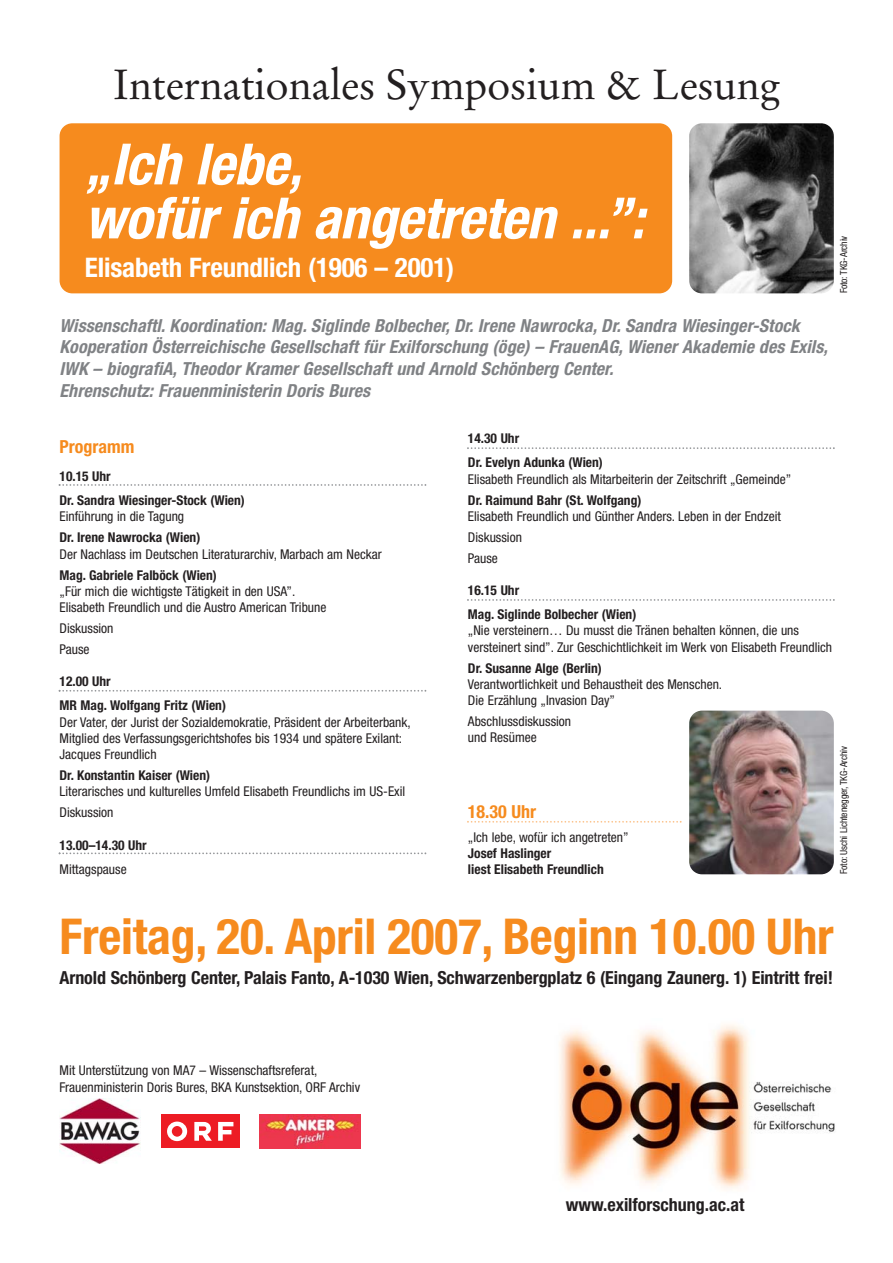
<style>
.page{position:relative;width:893px;height:1263px;background:#fff}
.page>*{position:absolute;margin:0;border:0;box-sizing:border-box;transform-origin:0 0}
.t1{font:italic 700 condensed 57px/54px "Helvetica Neue";color:#fff}
.t2{font:700 condensed 49.5px "Helvetica Neue";letter-spacing:-.005em;color:#f68b1e}
.t3{font:42px "Stempel Garamond";letter-spacing:-.01em;color:#231f20}
.t4{font:700 condensed 27px "Helvetica Neue";letter-spacing:-.005em;color:#fff}
.t5{font:italic 700 condensed 18px/21.6px "Helvetica Neue";letter-spacing:.005em;color:#808285}
.t6{font:700 condensed 18px "Helvetica Neue";letter-spacing:-.005em;color:#231f20}
.t7{font:700 condensed 18px "Helvetica Neue";color:#f68b1e}
.t8{font:condensed 13.5px/16.2px "Helvetica Neue";color:#231f20}
.t9{font:700 condensed 13.5px/24px "Helvetica Neue";color:#231f20}
.t10{font:condensed 9.75px "Helvetica Neue";letter-spacing:-.015em;color:#231f20}
</style>
<div class="page">
<svg style="left:467px;top:821px;width:214px;height:2px"></svg>
<div style="left:60px;top:123px;width:612px;height:170px;background:#f68b1e;border-radius:13px"></div>
<img style="left:559px;top:1024px;width:276px;height:165px">
<img style="left:689px;top:123px;width:144px;height:170px;border-radius:13px">
<img style="left:689px;top:711px;width:144px;height:163px">
<svg style="left:59px;top:484px;width:367px;height:2px"></svg>
<svg style="left:59px;top:690px;width:367px;height:2px"></svg>
<svg style="left:59px;top:852px;width:367px;height:2px"></svg>
<svg style="left:467px;top:599px;width:367px;height:2px"></svg>
<svg style="left:467px;top:447px;width:367px;height:2px"></svg>
<img style="left:60px;top:1099px;width:80px;height:65px">
<div style="left:162px;top:1114px;width:78px;height:34px;background:#ed1c24"></div>
<svg style="left:167px;top:1122px;width:66px;height:19px"></svg>
<img style="left:260px;top:1114px;width:101px;height:34px">
<h3 class="t3" style="left:113px;top:66px;width:669px">Internationales Symposium &amp; Lesung</h3>
<h1 class="t1" style="left:85px;top:142px;width:572px">„Ich lebe,<br>wofür ich angetreten ...”:</h1>
<h3 class="t4" style="left:85px;top:258px;width:371px">Elisabeth Freundlich (1906 – 2001)</h3>
<p class="t5" style="left:60px;top:316px;width:773px">Wissenschaftl. Koordination: Mag. Siglinde Bolbecher, Dr. Irene Nawrocka, Dr. Sandra Wiesinger-Stock Kooperation Österreichische Gesellschaft für Exilforschung (öge) – FrauenAG, Wiener Akademie des Exils, IWK – biografiA, Theodor Kramer Gesellschaft und Arnold Schönberg Center.<br>Ehrenschutz: Frauenministerin Doris Bures</p>
<p class="t10" style="left:840px;top:293px;width:59px;rotate:-90deg">Foto: TKG-Archiv</p>
<h3 class="t7" style="left:60px;top:440px;width:76px">Programm</h3>
<p class="t9" style="left:60px;top:466px;width:187px">10.15 Uhr<br>Dr. Sandra Wiesinger-Stock (Wien)</p>
<p class="t8" style="left:60px;top:510px;width:126px">Einführung in die Tagung</p>
<p class="t9" style="left:60px;top:527px;width:142px">Dr. Irene Nawrocka (Wien)</p>
<p class="t8" style="left:60px;top:547px;width:324px">Der Nachlass im Deutschen Literaturarchiv, Marbach am Neckar</p>
<p class="t9" style="left:60px;top:564px;width:159px">Mag. Gabriele Falböck (Wien)</p>
<p class="t8" style="left:60px;top:584px;width:268px">„Für mich die wichtigste Tätigkeit in den USA”.<br>Elisabeth Freundlich und die Austro American Tribune</p>
<p class="t8" style="left:60px;top:619px;width:55px;line-height:21px">Diskussion<br>Pause</p>
<p class="t9" style="left:60px;top:671px;width:168px">12.00 Uhr<br>MR Mag. Wolfgang Fritz (Wien)</p>
<p class="t8" style="left:60px;top:715px;width:353px">Der Vater, der Jurist der Sozialdemokratie, Präsident der Arbeiterbank,<br>Mitglied des Verfassungsgerichtshofes bis 1934 und spätere Exilant:<br>Jacques Freundlich</p>
<p class="t9" style="left:60px;top:764px;width:152px">Dr. Konstantin Kaiser (Wien)</p>
<p class="t8" style="left:60px;top:782px;width:347px;line-height:21px">Literarisches und kulturelles Umfeld Elisabeth Freundlichs im US-Exil<br>Diskussion</p>
<p class="t9" style="left:60px;top:834px;width:89px">13.00–14.30 Uhr</p>
<p class="t8" style="left:60px;top:862px;width:69px">Mittagspause</p>
<p class="t9" style="left:468px;top:428px;width:136px">14.30 Uhr<br>Dr. Evelyn Adunka (Wien)</p>
<p class="t8" style="left:468px;top:472px;width:325px">Elisabeth Freundlich als Mitarbeiterin der Zeitschrift „Gemeinde”</p>
<p class="t9" style="left:468px;top:489px;width:175px">Dr. Raimund Bahr (St. Wolfgang)</p>
<p class="t8" style="left:468px;top:507px;width:314px;line-height:21px">Elisabeth Freundlich und Günther Anders. Leben in der Endzeit<br>Diskussion<br>Pause</p>
<p class="t9" style="left:468px;top:580px;width:170px">16.15 Uhr<br>Mag. Siglinde Bolbecher (Wien)</p>
<p class="t8" style="left:468px;top:624px;width:366px">„Nie versteinern… Du musst die Tränen behalten können, die uns versteinert sind”. Zur Geschichtlichkeit im Werk von Elisabeth Freundlich</p>
<p class="t9" style="left:468px;top:657px;width:135px">Dr. Susanne Alge (Berlin)</p>
<p class="t8" style="left:468px;top:677px;width:256px">Verantwortlichkeit und Behaustheit des Menschen.<br>Die Erzählung „Invasion Day”</p>
<p class="t8" style="left:468px;top:714px;width:105px">Abschlussdiskussion und Resümee</p>
<h3 class="t7" style="left:468px;top:805px;width:70px">18.30 Uhr</h3>
<p class="t8" style="left:468px;top:830px;width:162px">„Ich lebe, wofür ich angetreten”</p>
<p class="t9" style="left:468px;top:846px;width:137px;line-height:16.2px">Josef Haslinger<br>liest Elisabeth Freundlich</p>
<p class="t10" style="left:840px;top:874px;width:130px;rotate:-90deg">Foto: Uschi Lichtenegger, TKG-Archiv</p>
<h2 class="t2" style="left:60px;top:918px;width:775px">Freitag, 20. April 2007, Beginn 10.00 Uhr</h2>
<h3 class="t6" style="left:60px;top:971px;width:775px">Arnold Schönberg Center, Palais Fanto, A-1030 Wien, Schwarzenbergplatz 6 (Eingang Zaunerg. 1) Eintritt frei!</h3>
<p class="t8" style="left:60px;top:1064px;width:302px">Mit Unterstützung von MA7 – Wissenschaftsreferat,<br>Frauenministerin Doris Bures, BKA Kunstsektion, ORF Archiv</p>
<h3 class="t6" style="left:566px;top:1198px;width:180px">www.exilforschung.ac.at</h3>
</div>
